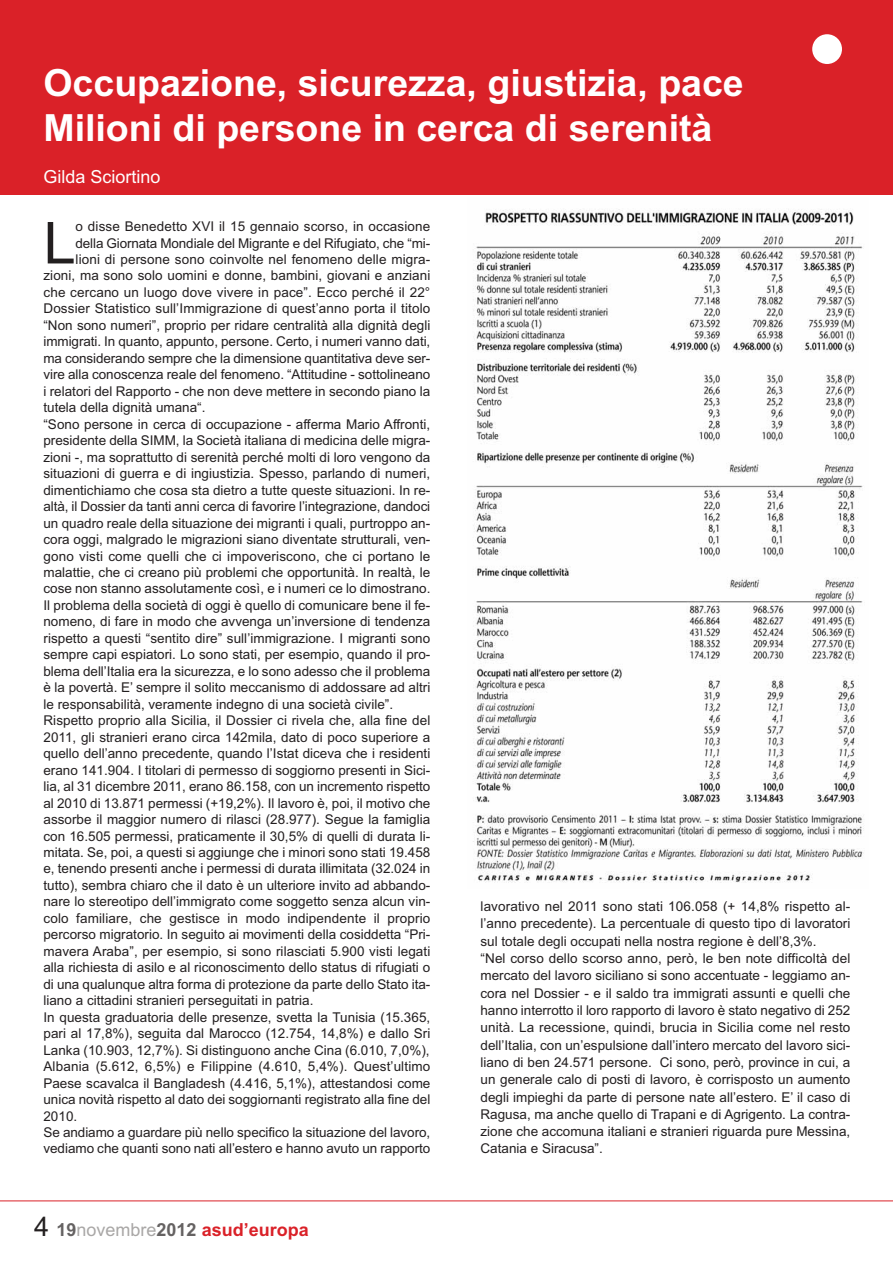
<style>
.page{position:relative;width:893px;height:1263px;background:#fff}
.page>*{position:absolute;margin:0;border:0;box-sizing:border-box;transform-origin:0 0}
.t1{font:57.9px "Arial";color:#231f20}
.t2{font:700 37.5px/45px "Arial";color:#fff}
.t3{font:700 18px "Arial";color:#da2128}
.t4{font:18px "Arial";color:#fff}
.t5{font:13.5px/17.2px "Arial";color:#231f20}
.s1{font-weight:400;font-size:27px;color:#231f20}
.s2{color:#656262}
.s3{font-weight:400;color:#a9a7a6}
</style>
<div class="page">
<div style="left:0;top:0;width:892px;height:194px;background:#da2128"></div>
<div style="left:812px;top:34px;width:30px;height:30px;background:#fff;border-radius:50%"></div>
<hr style="left:0;top:1201px;width:892px;height:1px;background:#da2128">
<img style="left:473px;top:209px;width:391px;height:674px">
<h2 class="t2" style="left:43px;top:64px;width:701px">Occupazione, sicurezza, giustizia, pace<br>Milioni di persone in cerca di serenità</h2>
<h3 class="t4" style="left:43px;top:171px;width:118px">Gilda Sciortino</h3>
<h1 class="t1" style="left:43px;top:222px;width:34px">L</h1>
<p class="t5" style="left:75px;top:219px;width:356px">o disse Benedetto XVI il 15 gennaio scorso, in occasione</p>
<p class="t5" style="left:75px;top:236px;width:356px">della Giornata Mondiale del Migrante e del Rifugiato, che “mi-</p>
<p class="t5" style="left:75px;top:252px;width:356px">lioni di persone sono coinvolte nel fenomeno delle migra-</p>
<p class="t5" style="left:43px;top:268px;width:388px">zioni, ma sono solo uomini e donne, bambini, giovani e anziani</p>
<p class="t5" style="left:43px;top:285px;width:388px">che cercano un luogo dove vivere in pace”. Ecco perché il 22°</p>
<p class="t5" style="left:43px;top:301px;width:388px">Dossier Statistico sull’Immigrazione di quest’anno porta il titolo</p>
<p class="t5" style="left:43px;top:318px;width:388px">“Non sono numeri”, proprio per ridare centralità alla dignità degli</p>
<p class="t5" style="left:43px;top:334px;width:388px">immigrati. In quanto, appunto, persone. Certo, i numeri vanno dati,</p>
<p class="t5" style="left:43px;top:351px;width:388px">ma considerando sempre che la dimensione quantitativa deve ser-</p>
<p class="t5" style="left:43px;top:367px;width:388px">vire alla conoscenza reale del fenomeno. “Attitudine - sottolineano</p>
<p class="t5" style="left:43px;top:384px;width:388px">i relatori del Rapporto - che non deve mettere in secondo piano la</p>
<p class="t5" style="left:43px;top:400px;width:163px">tutela della dignità umana“.</p>
<p class="t5" style="left:43px;top:417px;width:388px">“Sono persone in cerca di occupazione - afferma Mario Affronti,</p>
<p class="t5" style="left:43px;top:433px;width:388px">presidente della SIMM, la Società italiana di medicina delle migra-</p>
<p class="t5" style="left:43px;top:450px;width:388px">zioni -, ma soprattutto di serenità perché molti di loro vengono da</p>
<p class="t5" style="left:43px;top:466px;width:388px">situazioni di guerra e di ingiustizia. Spesso, parlando di numeri,</p>
<p class="t5" style="left:43px;top:483px;width:388px">dimentichiamo che cosa sta dietro a tutte queste situazioni. In re-</p>
<p class="t5" style="left:43px;top:499px;width:388px">altà, il Dossier da tanti anni cerca di favorire l’integrazione, dandoci</p>
<p class="t5" style="left:43px;top:516px;width:388px">un quadro reale della situazione dei migranti i quali, purtroppo an-</p>
<p class="t5" style="left:43px;top:532px;width:388px">cora oggi, malgrado le migrazioni siano diventate strutturali, ven-</p>
<p class="t5" style="left:43px;top:548px;width:388px">gono visti come quelli che ci impoveriscono, che ci portano le</p>
<p class="t5" style="left:43px;top:565px;width:388px">malattie, che ci creano più problemi che opportunità. In realtà, le</p>
<p class="t5" style="left:43px;top:581px;width:388px">cose non stanno assolutamente così, e i numeri ce lo dimostrano.</p>
<p class="t5" style="left:43px;top:598px;width:388px">Il problema della società di oggi è quello di comunicare bene il fe-</p>
<p class="t5" style="left:43px;top:614px;width:388px">nomeno, di fare in modo che avvenga un’inversione di tendenza</p>
<p class="t5" style="left:43px;top:631px;width:388px">rispetto a questi “sentito dire” sull’immigrazione. I migranti sono</p>
<p class="t5" style="left:43px;top:647px;width:388px">sempre capi espiatori. Lo sono stati, per esempio, quando il pro-</p>
<p class="t5" style="left:43px;top:664px;width:388px">blema dell’Italia era la sicurezza, e lo sono adesso che il problema</p>
<p class="t5" style="left:43px;top:680px;width:388px">è la povertà. E’ sempre il solito meccanismo di addossare ad altri</p>
<p class="t5" style="left:43px;top:697px;width:351px">le responsabilità, veramente indegno di una società civile”.</p>
<p class="t5" style="left:43px;top:713px;width:388px">Rispetto proprio alla Sicilia, il Dossier ci rivela che, alla fine del</p>
<p class="t5" style="left:43px;top:730px;width:388px">2011, gli stranieri erano circa 142mila, dato di poco superiore a</p>
<p class="t5" style="left:43px;top:746px;width:388px">quello dell’anno precedente, quando l’Istat diceva che i residenti</p>
<p class="t5" style="left:43px;top:763px;width:388px">erano 141.904. I titolari di permesso di soggiorno presenti in Sici-</p>
<p class="t5" style="left:43px;top:779px;width:388px">lia, al 31 dicembre 2011, erano 86.158, con un incremento rispetto</p>
<p class="t5" style="left:43px;top:796px;width:388px">al 2010 di 13.871 permessi (+19,2%). Il lavoro è, poi, il motivo che</p>
<p class="t5" style="left:43px;top:812px;width:388px">assorbe il maggior numero di rilasci (28.977). Segue la famiglia</p>
<p class="t5" style="left:43px;top:828px;width:388px">con 16.505 permessi, praticamente il 30,5% di quelli di durata li-</p>
<p class="t5" style="left:43px;top:845px;width:388px">mitata. Se, poi, a questi si aggiunge che i minori sono stati 19.458</p>
<p class="t5" style="left:43px;top:861px;width:388px">e, tenendo presenti anche i permessi di durata illimitata (32.024 in</p>
<p class="t5" style="left:43px;top:878px;width:388px">tutto), sembra chiaro che il dato è un ulteriore invito ad abbando-</p>
<p class="t5" style="left:43px;top:894px;width:388px">nare lo stereotipo dell’immigrato come soggetto senza alcun vin-</p>
<p class="t5" style="left:43px;top:911px;width:388px">colo familiare, che gestisce in modo indipendente il proprio</p>
<p class="t5" style="left:43px;top:927px;width:388px">percorso migratorio. In seguito ai movimenti della cosiddetta “Pri-</p>
<p class="t5" style="left:43px;top:944px;width:388px">mavera Araba”, per esempio, si sono rilasciati 5.900 visti legati</p>
<p class="t5" style="left:43px;top:960px;width:388px">alla richiesta di asilo e al riconoscimento dello status di rifugiati o</p>
<p class="t5" style="left:43px;top:977px;width:388px">di una qualunque altra forma di protezione da parte dello Stato ita-</p>
<p class="t5" style="left:43px;top:993px;width:271px">liano a cittadini stranieri perseguitati in patria.</p>
<p class="t5" style="left:43px;top:1010px;width:388px">In questa graduatoria delle presenze, svetta la Tunisia (15.365,</p>
<p class="t5" style="left:43px;top:1026px;width:388px">pari al 17,8%), seguita dal Marocco (12.754, 14,8%) e dallo Sri</p>
<p class="t5" style="left:43px;top:1043px;width:387px">Lanka (10.903, 12,7%). Si distinguono anche Cina (6.010, 7,0%),</p>
<p class="t5" style="left:43px;top:1059px;width:388px">Albania (5.612, 6,5%) e Filippine (4.610, 5,4%). Quest’ultimo</p>
<p class="t5" style="left:43px;top:1076px;width:388px">Paese scavalca il Bangladesh (4.416, 5,1%), attestandosi come</p>
<p class="t5" style="left:43px;top:1092px;width:388px">unica novità rispetto al dato dei soggiornanti registrato alla fine del</p>
<p class="t5" style="left:43px;top:1109px;width:35px">2010.</p>
<p class="t5" style="left:43px;top:1125px;width:388px">Se andiamo a guardare più nello specifico la situazione del lavoro,</p>
<p class="t5" style="left:43px;top:1141px;width:388px">vediamo che quanti sono nati all’estero e hanno avuto un rapporto</p>
<h3 class="t3" style="left:34px;top:1223px;width:276px"><span class="s1">4</span> <span class="s2">19</span><span class="s3">novembre</span><span class="s2">2012</span> asud’europa</h3>
<p class="t5" style="left:480px;top:899px;width:371px">lavorativo nel 2011 sono stati 106.058 (+ 14,8% rispetto al&shy;l’anno precedente). La percentuale di questo tipo di lavoratori sul totale degli occupati nella nostra regione è dell’8,3%.<br>“Nel corso dello scorso anno, però, le ben note difficoltà del mercato del lavoro siciliano si sono accentuate - leggiamo an&shy;cora nel Dossier - e il saldo tra immigrati assunti e quelli che hanno interrotto il loro rapporto di lavoro è stato negativo di 252 unità. La recessione, quindi, brucia in Sicilia come nel resto dell’Italia, con un’espulsione dall’intero mercato del lavoro sici&shy;liano di ben 24.571 persone. Ci sono, però, province in cui, a un generale calo di posti di lavoro, è corrisposto un aumento degli impieghi da parte di persone nate all’estero. E’ il caso di Ragusa, ma anche quello di Trapani e di Agrigento. La contra&shy;zione che accomuna italiani e stranieri riguarda pure Messina, Catania e Siracusa”.</p>
</div>
